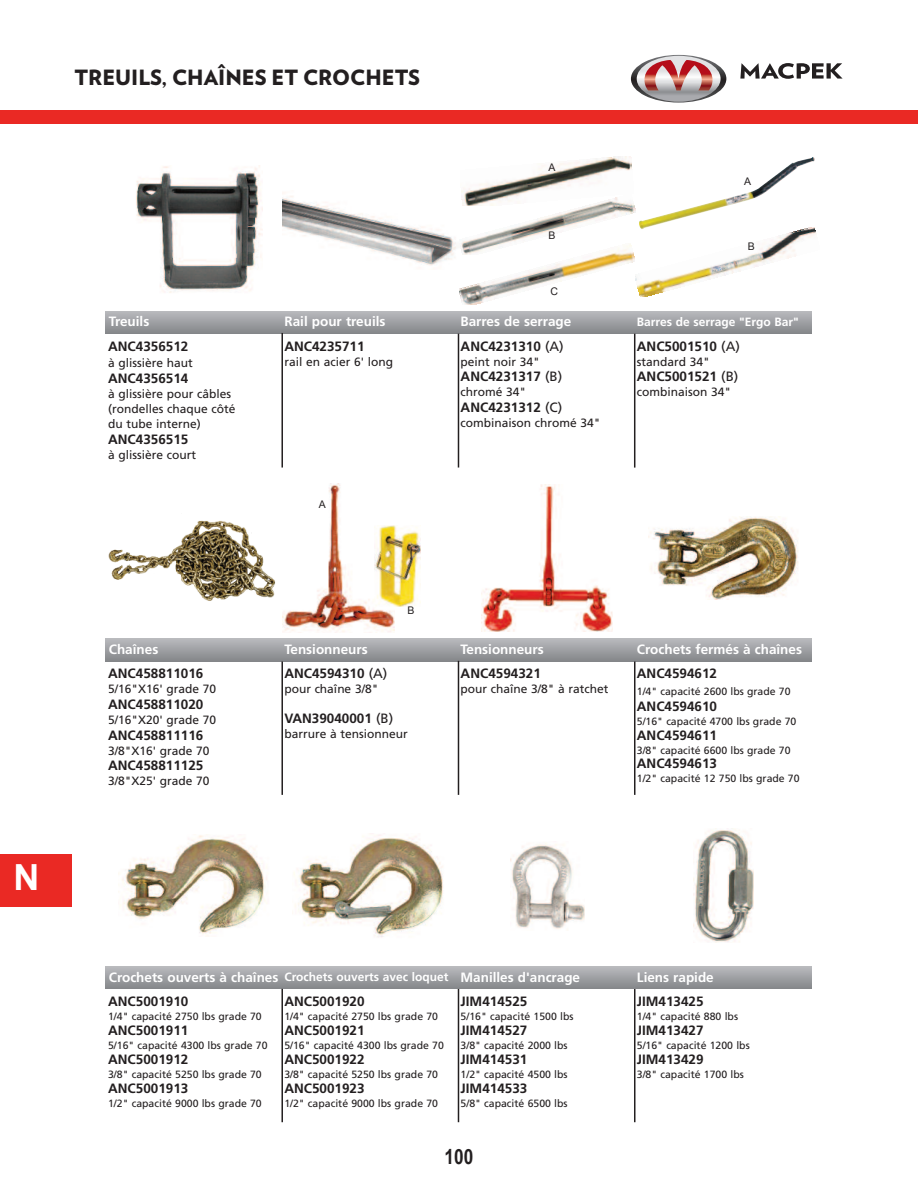
<style>
.page{position:relative;width:918px;height:1188px;background:#fff}
.page>*{position:absolute;margin:0;border:0;box-sizing:border-box;transform-origin:0 0}
.t1{font:700 36px "Arial";color:#fff}
.t2{font:900 21px "Verlag";color:#231f20}
.t3{font:700 21px "Arial Narrow";color:#231f20}
.t4{font:700 13.5px "Frutiger";color:#231f20}
.t5{font:700 13.5px "Frutiger";color:#fff}
.t6{font:12px/14.4px "Frutiger";color:#231f20}
.t7{font:700 12px "Frutiger";color:#fff}
.t8{font:10.5px "Frutiger";color:#231f20}
.t9{font:10.5px "Arial";color:#231f20}
.s1{font-weight:400}
.s2{font-size:12px}
</style>
<div class="page">
<img style="left:136px;top:166px;width:126px;height:127px">
<img style="left:283px;top:196px;width:174px;height:69px">
<img style="left:461px;top:156px;width:171px;height:37px">
<img style="left:639px;top:157px;width:176px;height:70px">
<img style="left:635px;top:227px;width:181px;height:70px">
<div style="left:106px;top:311px;width:706px;height:22px;background:linear-gradient(to bottom,#b8b9bd,#888a8e)"></div>
<img style="left:109px;top:520px;width:166px;height:81px">
<img style="left:283px;top:484px;width:112px;height:148px">
<img style="left:374px;top:525px;width:46px;height:81px">
<img style="left:482px;top:484px;width:130px;height:148px">
<img style="left:648px;top:516px;width:150px;height:84px">
<div style="left:106px;top:639px;width:706px;height:22px;background:linear-gradient(to bottom,#b7b8bc,#888a8d)"></div>
<img style="left:120px;top:835px;width:147px;height:102px">
<img style="left:294px;top:833px;width:149px;height:105px">
<img style="left:510px;top:843px;width:74px;height:86px">
<img style="left:693px;top:830px;width:61px;height:113px">
<div style="left:106px;top:967px;width:706px;height:22px;background:linear-gradient(to bottom,#b8b8bd,#87898c)"></div>
<hr style="left:281px;top:333px;width:2px;height:135px;background:#231f20">
<hr style="left:458px;top:334px;width:1px;height:134px;background:#231f20">
<hr style="left:634px;top:334px;width:1px;height:134px;background:#231f20">
<hr style="left:281px;top:662px;width:2px;height:133px;background:#231f20">
<hr style="left:458px;top:661px;width:1px;height:134px;background:#231f20">
<hr style="left:634px;top:662px;width:1px;height:133px;background:#231f20">
<hr style="left:281px;top:989px;width:2px;height:133px;background:#231f20">
<hr style="left:458px;top:989px;width:1px;height:133px;background:#231f20">
<hr style="left:634px;top:989px;width:1px;height:133px;background:#231f20">
<div style="left:0;top:110px;width:918px;height:13px;background:#ea2924"></div>
<svg style="left:631px;top:55px;width:95px;height:48px"></svg>
<svg style="left:740px;top:63px;width:103px;height:16px"></svg>
<img style="left:461px;top:193px;width:174px;height:50px">
<img style="left:459px;top:243px;width:176px;height:61px">
<div style="left:0;top:854px;width:72px;height:53px;background:#ea2924"></div>
<p class="t2" style="left:74px;top:70px;width:347px">TREUILS, CHAÎNES ET CROCHETS</p>
<p class="t9" style="left:548px;top:161px;width:9px">A</p>
<p class="t9" style="left:548px;top:229px;width:9px">B</p>
<p class="t9" style="left:550px;top:285px;width:9px">C</p>
<p class="t9" style="left:744px;top:176px;width:9px">A</p>
<p class="t9" style="left:748px;top:241px;width:9px">B</p>
<p class="t5" style="left:109px;top:316px;width:42px">Treuils</p>
<p class="t5" style="left:285px;top:316px;width:103px">Rail pour treuils</p>
<p class="t5" style="left:461px;top:316px;width:112px">Barres de serrage</p>
<p class="t7" style="left:637px;top:317px;width:164px">Barres de serrage "Ergo Bar"</p>
<p class="t4" style="left:108px;top:341px;width:82px">ANC4356512</p>
<p class="t6" style="left:108px;top:356px;width:86px">à glissière haut</p>
<p class="t4" style="left:108px;top:373px;width:82px">ANC4356514</p>
<p class="t6" style="left:108px;top:388px;width:129px">à glissière pour câbles (rondelles chaque côté</p>
<p class="t6" style="left:108px;top:418px;width:94px">du tube interne)</p>
<p class="t4" style="left:108px;top:434px;width:82px">ANC4356515</p>
<p class="t6" style="left:108px;top:449px;width:90px">à glissière court</p>
<p class="t4" style="left:284px;top:341px;width:82px">ANC4235711</p>
<p class="t6" style="left:284px;top:355px;width:110px">rail en acier 6' long</p>
<p class="t9" style="left:319px;top:498px;width:9px">A</p>
<p class="t4" style="left:461px;top:341px;width:105px">ANC4231310 <span class="s1">(A)</span></p>
<p class="t6" style="left:461px;top:355px;width:81px">peint noir 34"</p>
<p class="t4" style="left:461px;top:371px;width:103px">ANC4231317 <span class="s1">(B)</span></p>
<p class="t6" style="left:461px;top:386px;width:67px">chromé 34"</p>
<p class="t4" style="left:461px;top:402px;width:103px">ANC4231312 <span class="s1">(C)</span></p>
<p class="t6" style="left:461px;top:416px;width:141px">combinaison chromé 34"</p>
<p class="t4" style="left:637px;top:341px;width:105px">ANC5001510 <span class="s1">(A)</span></p>
<p class="t6" style="left:637px;top:355px;width:75px">standard 34"</p>
<p class="t4" style="left:637px;top:371px;width:103px">ANC5001521 <span class="s1">(B)</span></p>
<p class="t6" style="left:637px;top:386px;width:96px">combinaison 34"</p>
<p class="t1" style="left:14px;top:857px;width:27px">N</p>
<p class="t9" style="left:407px;top:605px;width:9px">B</p>
<p class="t5" style="left:109px;top:644px;width:51px">Chaînes</p>
<p class="t5" style="left:285px;top:644px;width:85px">Tensionneurs</p>
<p class="t5" style="left:461px;top:644px;width:85px">Tensionneurs</p>
<p class="t5" style="left:637px;top:644px;width:167px">Crochets fermés à chaînes</p>
<p class="t4" style="left:108px;top:668px;width:97px">ANC458811016</p>
<p class="t6" style="left:108px;top:683px;width:110px">5/16"X16' grade 70</p>
<p class="t4" style="left:108px;top:699px;width:97px">ANC458811020</p>
<p class="t6" style="left:108px;top:714px;width:110px">5/16"X20' grade 70</p>
<p class="t4" style="left:108px;top:729px;width:97px">ANC458811116</p>
<p class="t6" style="left:108px;top:744px;width:103px">3/8"X16' grade 70</p>
<p class="t4" style="left:108px;top:760px;width:97px">ANC458811125</p>
<p class="t6" style="left:108px;top:775px;width:103px">3/8"X25' grade 70</p>
<p class="t4" style="left:284px;top:668px;width:105px">ANC4594310 <span class="s1">(A)</span></p>
<p class="t6" style="left:284px;top:683px;width:96px">pour chaîne 3/8"</p>
<p class="t4" style="left:284px;top:713px;width:110px">VAN39040001 <span class="s1">(B)</span></p>
<p class="t6" style="left:284px;top:728px;width:125px">barrure à tensionneur</p>
<p class="t4" style="left:461px;top:668px;width:82px">ANC4594321</p>
<p class="t6" style="left:461px;top:683px;width:150px">pour chaîne 3/8" à ratchet</p>
<p class="t4" style="left:637px;top:668px;width:82px">ANC4594612</p>
<p class="t8" style="left:637px;top:687px;width:155px">1/4" capacité 2600 lbs grade 70</p>
<p class="t4" style="left:637px;top:701px;width:82px">ANC4594610</p>
<p class="t8" style="left:637px;top:717px;width:161px">5/16" capacité 4700 lbs grade 70</p>
<p class="t4" style="left:637px;top:729px;width:82px">ANC4594611</p>
<p class="t8" style="left:637px;top:746px;width:155px">3/8" capacité 6600 lbs grade 70</p>
<p class="t4" style="left:637px;top:758px;width:82px">ANC4594613</p>
<p class="t8" style="left:637px;top:774px;width:164px">1/2" capacité 12 750 lbs grade 70</p>
<p class="t5" style="left:109px;top:971px;width:473px">Crochets ouverts à chaînes <span class="s2">Crochets ouverts avec loquet</span> Manilles d'ancrage</p>
<p class="t5" style="left:637px;top:971px;width:78px">Liens rapide</p>
<p class="t4" style="left:108px;top:996px;width:82px">ANC5001910</p>
<p class="t8" style="left:108px;top:1012px;width:155px">1/4" capacité 2750 lbs grade 70</p>
<p class="t4" style="left:108px;top:1025px;width:82px">ANC5001911</p>
<p class="t8" style="left:108px;top:1041px;width:161px">5/16" capacité 4300 lbs grade 70</p>
<p class="t4" style="left:108px;top:1054px;width:82px">ANC5001912</p>
<p class="t8" style="left:108px;top:1070px;width:155px">3/8" capacité 5250 lbs grade 70</p>
<p class="t4" style="left:108px;top:1082px;width:82px">ANC5001913</p>
<p class="t8" style="left:108px;top:1099px;width:155px">1/2" capacité 9000 lbs grade 70</p>
<p class="t4" style="left:284px;top:996px;width:82px">ANC5001920</p>
<p class="t8" style="left:284px;top:1012px;width:155px">1/4" capacité 2750 lbs grade 70</p>
<p class="t4" style="left:284px;top:1025px;width:82px">ANC5001921</p>
<p class="t8" style="left:284px;top:1041px;width:161px">5/16" capacité 4300 lbs grade 70</p>
<p class="t4" style="left:284px;top:1054px;width:82px">ANC5001922</p>
<p class="t8" style="left:284px;top:1070px;width:155px">3/8" capacité 5250 lbs grade 70</p>
<p class="t4" style="left:284px;top:1082px;width:82px">ANC5001923</p>
<p class="t8" style="left:284px;top:1099px;width:155px">1/2" capacité 9000 lbs grade 70</p>
<p class="t4" style="left:461px;top:996px;width:68px">JIM414525</p>
<p class="t8" style="left:461px;top:1012px;width:114px">5/16" capacité 1500 lbs</p>
<p class="t4" style="left:461px;top:1025px;width:68px">JIM414527</p>
<p class="t8" style="left:461px;top:1041px;width:109px">3/8" capacité 2000 lbs</p>
<p class="t4" style="left:461px;top:1054px;width:68px">JIM414531</p>
<p class="t8" style="left:461px;top:1070px;width:109px">1/2" capacité 4500 lbs</p>
<p class="t4" style="left:461px;top:1082px;width:68px">JIM414533</p>
<p class="t8" style="left:461px;top:1099px;width:109px">5/8" capacité 6500 lbs</p>
<p class="t3" style="left:445px;top:1144px;width:30px">100</p>
<p class="t4" style="left:637px;top:996px;width:68px">JIM413425</p>
<p class="t8" style="left:637px;top:1012px;width:103px">1/4" capacité 880 lbs</p>
<p class="t4" style="left:637px;top:1025px;width:68px">JIM413427</p>
<p class="t8" style="left:637px;top:1041px;width:114px">5/16" capacité 1200 lbs</p>
<p class="t4" style="left:637px;top:1054px;width:68px">JIM413429</p>
<p class="t8" style="left:637px;top:1070px;width:109px">3/8" capacité 1700 lbs</p>
</div>
